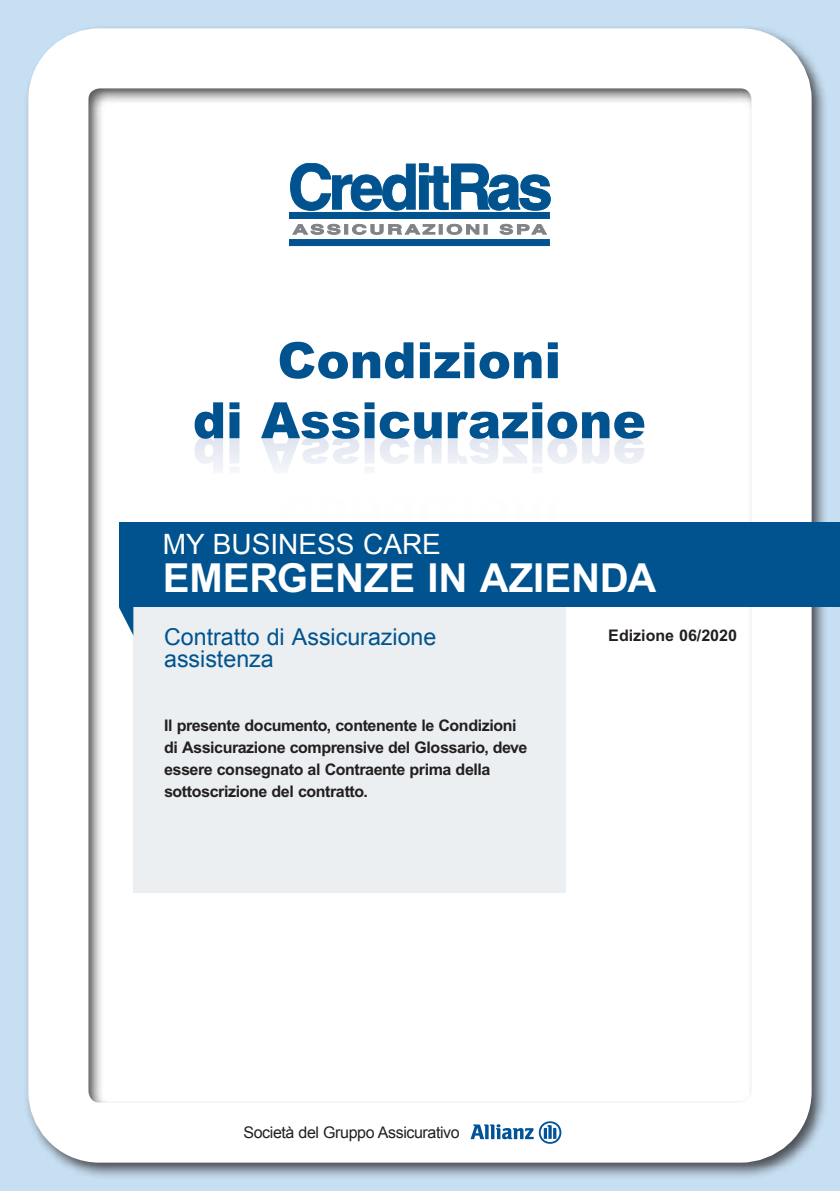
<style>
.page{position:relative;width:840px;height:1191px;background:#fff}
.page>*{position:absolute;margin:0;border:0;box-sizing:border-box;transform-origin:0 0}
.t1{font:900 50px "Arial";color:#01538f}
.t2{font:700 40px "Arial";color:#fff}
.t3{font:28px "Arial";color:#fff}
.t4{font:23.2px "Arial";color:#01538f}
.t5{font:700 16px/22px "Arial";letter-spacing:-.025em;color:#231f20}
.t6{font:16px "Arial";letter-spacing:-.025em;color:#231f20}
.t7{font:700 16px "Arial";color:#231f20}
</style>
<div class="page">
<div style="left:0;top:0;width:839px;height:1191px;background:#c7dff2"></div>
<div style="left:23px;top:23px;width:805px;height:1156px;background:#231f20;opacity:.75"></div>
<div style="left:28px;top:28px;width:783px;height:1134px;border:60px solid #fff;border-radius:41px"></div>
<div style="left:133px;top:587px;width:432px;height:305px;background:#ebeff1"></div>
<div style="left:119px;top:522px;width:720px;height:84px;background:#01538f"></div>
<svg style="left:119px;top:606px;width:14px;height:29px"></svg>
<svg style="left:290px;top:163px;width:260px;height:48px"></svg>
<div style="left:289px;top:212px;width:260px;height:6px;background:#01538f"></div>
<div style="left:289px;top:239px;width:260px;height:6px;background:#01538f"></div>
<svg style="left:292px;top:224px;width:254px;height:11px"></svg>
<svg style="left:470px;top:1121px;width:91px;height:22px"></svg>
<p class="t1" style="left:277px;top:329px;width:285px">Condizioni</p>
<p class="t1" style="left:193px;top:389px;width:454px">di Assicurazione</p>
<p class="t3" style="left:162px;top:526px;width:280px">MY BUSINESS CARE</p>
<p class="t2" style="left:162px;top:555px;width:495px">EMERGENZE IN AZIENDA</p>
<p class="t4" style="left:164px;top:621px;width:274px">Contratto di Assicurazione</p>
<p class="t4" style="left:164px;top:644px;width:111px">assistenza</p>
<p class="t5" style="left:164px;top:713px;width:364px">Il presente documento, contenente le Condizioni di Assicurazione comprensive del Glossario, deve essere consegnato al Contraente prima della sottoscrizione del contratto.</p>
<p class="t7" style="left:608px;top:625px;width:130px">Edizione 06/2020</p>
<p class="t6" style="left:243px;top:1122px;width:218px">Società del Gruppo Assicurativo</p>
</div>
